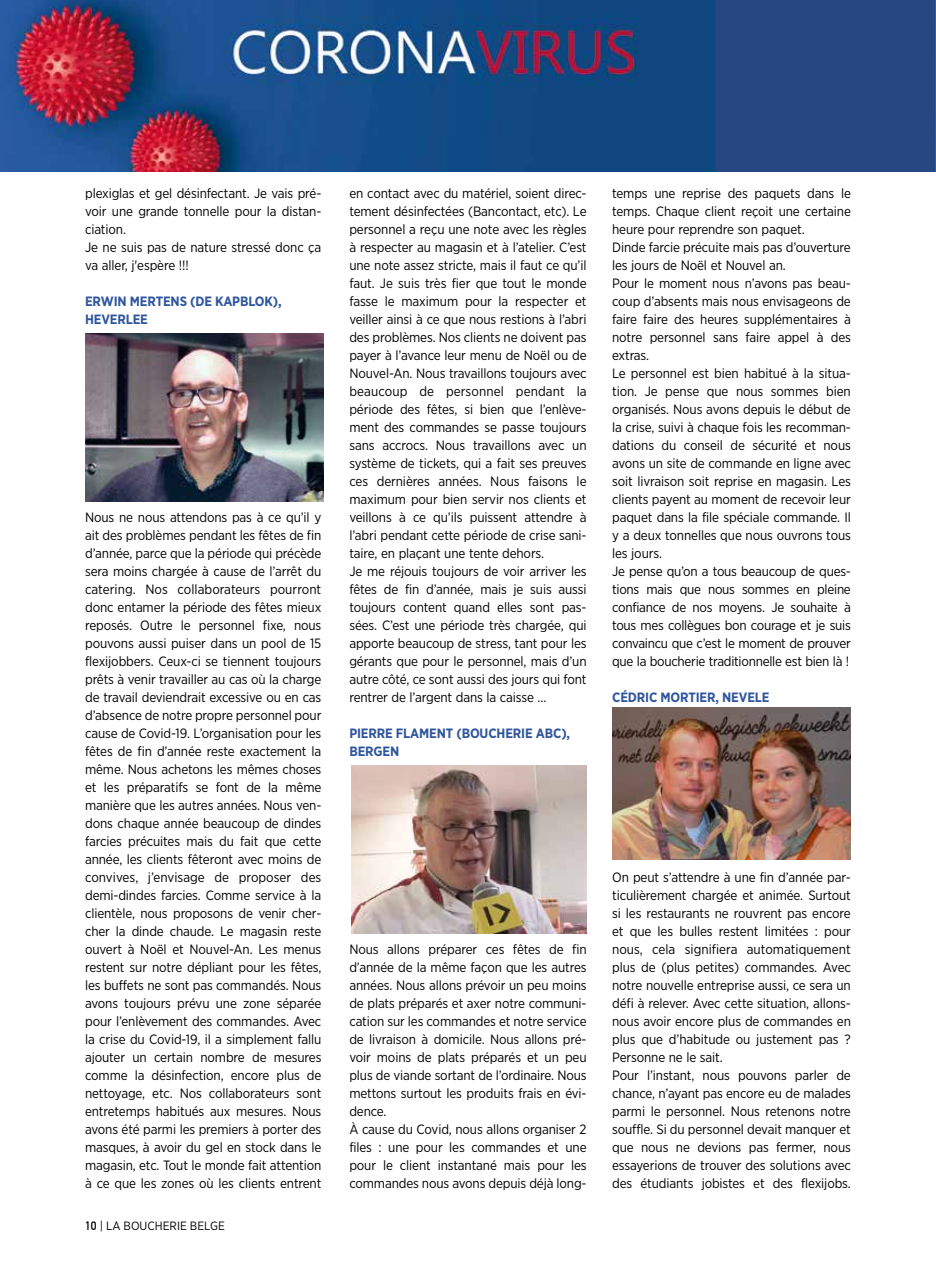
<style>
.page{position:relative;width:936px;height:1263px;background:#fff}
.page>*{position:absolute;margin:0;border:0;box-sizing:border-box;transform-origin:0 0}
.t1{font:13.5px/18px "Gotham Narrow";letter-spacing:-.01em;color:#000}
.t2{font:700 13.5px/18px "Gotham Narrow";letter-spacing:-.01em;color:#2f569d}
.t3{font:12px "Gotham Narrow";color:#000}
.s1{font-family:"DIN Alternate";font-weight:700}
</style>
<div class="page">
<img style="left:85px;top:333px;width:239px;height:168px">
<img style="left:351px;top:765px;width:235px;height:169px">
<img style="left:612px;top:707px;width:238px;height:152px">
<div style="left:0;top:0;width:935px;height:171px;background:#274782"></div>
<img style="left:0;top:0;width:716px;height:171px">
<img style="left:935px;top:0;width:1px;height:171px">
<p class="t1" style="left:85px;top:184px;width:238px">plexiglas et gel désinfectant. Je vais pré&shy;voir une grande tonnelle pour la distan&shy;ciation.<br>Je ne suis pas de nature stressé donc ça va aller, j'espère !!!</p>
<p class="t2" style="left:85px;top:292px;width:198px">ERWIN MERTENS (DE KAPBLOK),<br>HEVERLEE</p>
<p class="t1" style="left:85px;top:508px;width:238px;text-align:justify">Nous ne nous attendons pas à ce qu’il y ait des problèmes pendant les fêtes de fin d’année, parce que la période qui précède sera moins chargée à cause de l’arrêt du catering. Nos collaborateurs pourront donc entamer la période des fêtes mieux reposés. Outre le personnel fixe, nous pouvons aussi puiser dans un pool de 15 flexijobbers. Ceux-ci se tiennent toujours prêts à venir travailler au cas où la charge de travail deviendrait excessive ou en cas d’absence de notre propre personnel pour cause de Covid-19. L’organisation pour les fêtes de fin d’année reste exactement la même. Nous achetons les mêmes choses et les préparatifs se font de la même manière que les autres années. Nous ven&shy;dons chaque année beaucoup de dindes farcies précuites mais du fait que cette année, les clients fêteront avec moins de convives, j’envisage de proposer des demi-dindes farcies. Comme service à la clientèle, nous proposons de venir cher&shy;cher la dinde chaude. Le magasin reste ouvert à Noël et Nouvel-An. Les menus restent sur notre dépliant pour les fêtes, les buffets ne sont pas commandés. Nous avons toujours prévu une zone séparée pour l’enlèvement des commandes. Avec la crise du Covid-19, il a simplement fallu ajouter un certain nombre de mesures comme la désinfection, encore plus de nettoyage, etc. Nos collaborateurs sont entretemps habitués aux mesures. Nous avons été parmi les premiers à porter des masques, à avoir du gel en stock dans le magasin, etc. Tout le monde fait attention à ce que les zones où les clients entrent</p>
<p class="t3" style="left:85px;top:1218px;width:141px"><span class="s1">10</span> | LA BOUCHERIE BELGE</p>
<p class="t1" style="left:349px;top:184px;width:239px">en contact avec du matériel, soient direc&shy;tement désinfectées (Bancontact, etc). Le personnel a reçu une note avec les règles à respecter au magasin et à l’atelier. C’est une note assez stricte, mais il faut ce qu’il faut. Je suis très fier que tout le monde fasse le maximum pour la respecter et veiller ainsi à ce que nous restions à l’abri des problèmes. Nos clients ne doivent pas payer à l’avance leur menu de Noël ou de Nouvel-An. Nous travaillons toujours avec beaucoup de personnel pendant la période des fêtes, si bien que l’enlève&shy;ment des commandes se passe toujours sans accrocs. Nous travaillons avec un système de tickets, qui a fait ses preuves ces dernières années. Nous faisons le maximum pour bien servir nos clients et veillons à ce qu’ils puissent attendre à l’abri pendant cette période de crise sani&shy;taire, en plaçant une tente dehors.<br>Je me réjouis toujours de voir arriver les fêtes de fin d’année, mais je suis aussi toujours content quand elles sont pas&shy;sées. C’est une période très chargée, qui apporte beaucoup de stress, tant pour les gérants que pour le personnel, mais d’un autre côté, ce sont aussi des jours qui font rentrer de l’argent dans la caisse …</p>
<p class="t2" style="left:349px;top:724px;width:222px">PIERRE FLAMENT (BOUCHERIE ABC),<br>BERGEN</p>
<p class="t1" style="left:612px;top:184px;width:240px">temps une reprise des paquets dans le temps. Chaque client reçoit une certaine heure pour reprendre son paquet.<br>Dinde farcie précuite mais pas d’ouverture les jours de Noël et Nouvel an.<br>Pour le moment nous n’avons pas beau&shy;coup d’absents mais nous envisageons de faire faire des heures supplémentaires à notre personnel sans faire appel à des extras.<br>Le personnel est bien habitué à la situa&shy;tion. Je pense que nous sommes bien organisés. Nous avons depuis le début de la crise, suivi à chaque fois les recomman&shy;dations du conseil de sécurité et nous avons un site de commande en ligne avec soit livraison soit reprise en magasin. Les clients payent au moment de recevoir leur paquet dans la file spéciale commande. Il y a deux tonnelles que nous ouvrons tous les jours.<br>Je pense qu’on a tous beaucoup de ques&shy;tions mais que nous sommes en pleine confiance de nos moyens. Je souhaite à tous mes collègues bon courage et je suis convaincu que c’est le moment de prouver que la boucherie traditionnelle est bien là !</p>
<p class="t2" style="left:612px;top:688px;width:159px">CÉDRIC MORTIER, NEVELE</p>
<p class="t1" style="left:349px;top:940px;width:239px">Nous allons préparer ces fêtes de fin d’année de la même façon que les autres années. Nous allons prévoir un peu moins de plats préparés et axer notre communi&shy;cation sur les commandes et notre service de livraison à domicile. Nous allons pré&shy;voir moins de plats préparés et un peu plus de viande sortant de l’ordinaire. Nous mettons surtout les produits frais en évi&shy;dence.<br>À cause du Covid, nous allons organiser 2 files : une pour les commandes et une pour le client instantané mais pour les commandes nous avons depuis déjà long-</p>
<p class="t1" style="left:612px;top:868px;width:240px">On peut s’attendre à une fin d’année par&shy;ticulièrement chargée et animée. Surtout si les restaurants ne rouvrent pas encore et que les bulles restent limitées : pour nous, cela signifiera automatiquement plus de (plus petites) commandes. Avec notre nouvelle entreprise aussi, ce sera un défi à relever. Avec cette situation, allons&shy;nous avoir encore plus de commandes en plus que d’habitude ou justement pas ?<br>Personne ne le sait.<br>Pour l’instant, nous pouvons parler de chance, n’ayant pas encore eu de malades parmi le personnel. Nous retenons notre souffle. Si du personnel devait manquer et que nous ne devions pas fermer, nous essayerions de trouver des solutions avec des étudiants jobistes et des flexijobs.</p>
</div>
